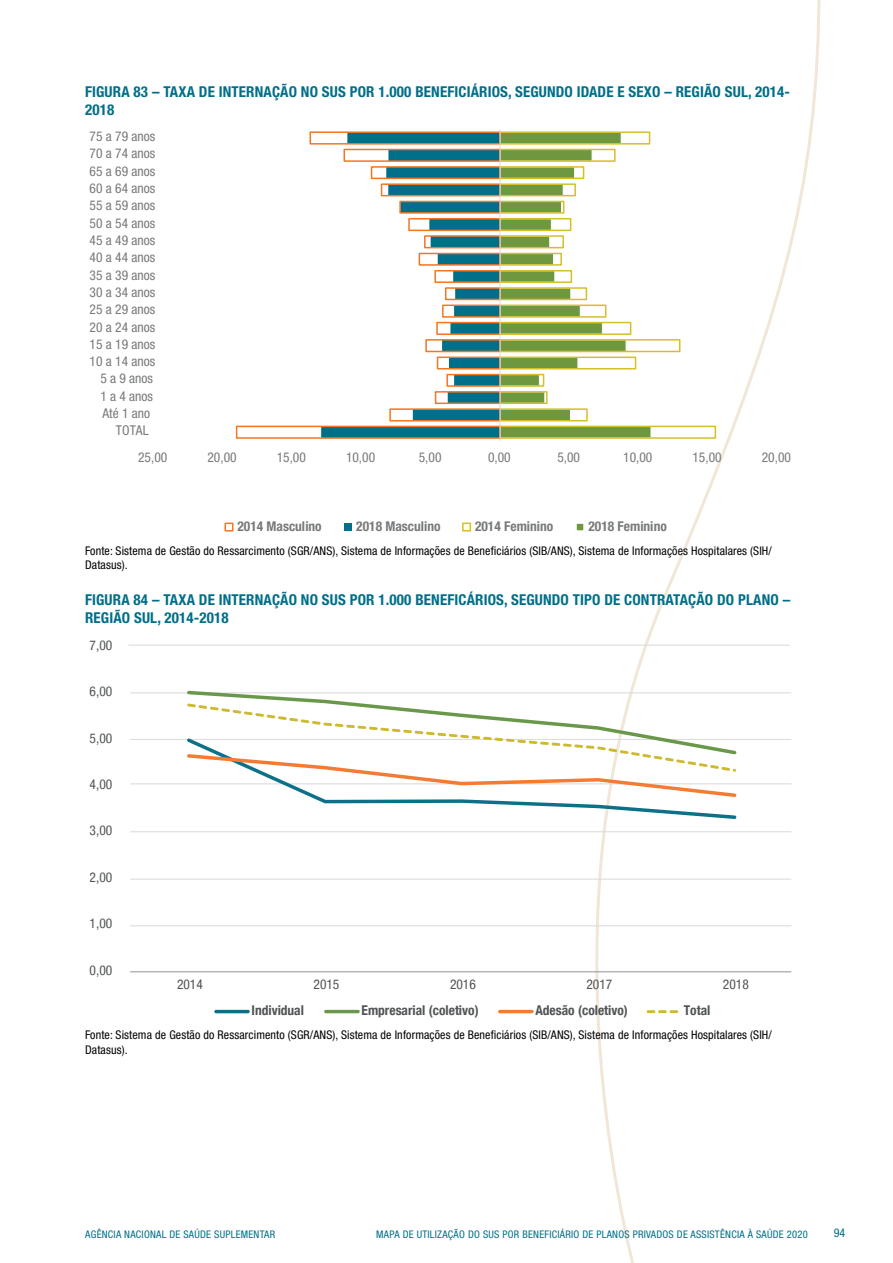
<style>
.page{position:relative;width:893px;height:1263px;background:#fff}
.page>*{position:absolute;margin:0;border:0;box-sizing:border-box;transform-origin:0 0}
.t1{font:700 condensed 15px/18px "Helvetica Neue";letter-spacing:.01em;color:#006e89}
.t2{font:condensed 13.5px "Helvetica Neue";letter-spacing:.005em;color:#77797b}
.t3{font:condensed 13.5px "Helvetica Neue Condensed";letter-spacing:.005em;color:#515455}
.t4{font:700 condensed 13.5px "Helvetica Neue LT Com";color:#515455}
.t5{font:700 condensed 13.5px "Helvetica Neue";color:#77797b}
.t6{font:condensed 12px/14.4px "Helvetica Neue";letter-spacing:.01em;color:#000}
.t7{font:condensed 12px "Helvetica Neue";color:#006e89}
.t8{font:condensed 10.5px "Helvetica Neue";letter-spacing:.025em;color:#006e89}
</style>
<div class="page">
<svg style="left:526px;top:0;width:295px;height:1263px"></svg>
<svg style="left:502px;top:131px;width:215px;height:308px"></svg>
<svg style="left:235px;top:131px;width:267px;height:308px"></svg>
<hr style="left:500px;top:129px;width:1px;height:312px;background:#dcddde">
<div style="left:224px;top:523px;width:9px;height:8px;border:2px solid #f47522"></div>
<div style="left:344px;top:523px;width:8px;height:8px;background:#006f89"></div>
<div style="left:462px;top:523px;width:9px;height:8px;border:2px solid #d5bf29"></div>
<div style="left:576px;top:523px;width:8px;height:8px;background:#6d983f"></div>
<div style="left:576px;top:523px;width:8px;height:8px;border:1px solid #fff"></div>
<hr style="left:130px;top:739px;width:661px;height:1px;background:#dbdcdb">
<hr style="left:130px;top:783px;width:661px;height:1px;background:#dbdcdb">
<hr style="left:130px;top:831px;width:661px;height:1px;background:#dbdcdb">
<hr style="left:130px;top:879px;width:661px;height:1px;background:#dbdcdb">
<hr style="left:130px;top:925px;width:661px;height:1px;background:#dbdcdb">
<hr style="left:130px;top:692px;width:661px;height:1px;background:#dbdcdb">
<hr style="left:129px;top:645px;width:661px;height:1px;background:#dbdcdb">
<svg style="left:187px;top:691px;width:549px;height:128px"></svg>
<hr style="left:214px;top:1010px;width:36px;height:3px;background:#0b7088;border-radius:2px">
<hr style="left:324px;top:1010px;width:36px;height:3px;background:#6a984a;border-radius:2px">
<hr style="left:498px;top:1010px;width:36px;height:3px;background:#f47b33;border-radius:2px">
<svg style="left:647px;top:1010px;width:31px;height:3px"></svg>
<hr style="left:130px;top:971px;width:661px;height:1px;background:#929595">
<p class="t1" style="left:85px;top:82px;width:706px">FIGURA 83 – TAXA DE INTERNAÇÃO NO SUS POR 1.000 BENEFICIÁRIOS, SEGUNDO IDADE E SEXO – REGIÃO SUL, 2014-<br>2018</p>
<p class="t2" style="left:90px;top:129px;width:67px">75 a 79 anos</p>
<p class="t2" style="left:90px;top:146px;width:67px">70 a 74 anos</p>
<p class="t2" style="left:90px;top:163px;width:67px">65 a 69 anos</p>
<p class="t2" style="left:90px;top:180px;width:67px">60 a 64 anos</p>
<p class="t2" style="left:90px;top:198px;width:67px">55 a 59 anos</p>
<p class="t2" style="left:90px;top:215px;width:67px">50 a 54 anos</p>
<p class="t2" style="left:90px;top:232px;width:67px">45 a 49 anos</p>
<p class="t2" style="left:90px;top:250px;width:67px">40 a 44 anos</p>
<p class="t2" style="left:90px;top:267px;width:67px">35 a 39 anos</p>
<p class="t2" style="left:90px;top:284px;width:67px">30 a 34 anos</p>
<p class="t2" style="left:90px;top:302px;width:67px">25 a 29 anos</p>
<p class="t2" style="left:90px;top:319px;width:67px">20 a 24 anos</p>
<p class="t2" style="left:90px;top:336px;width:67px">15 a 19 anos</p>
<p class="t2" style="left:90px;top:353px;width:67px">10 a 14 anos</p>
<p class="t2" style="left:100px;top:371px;width:54px">5 a 9 anos</p>
<p class="t2" style="left:100px;top:388px;width:54px">1 a 4 anos</p>
<p class="t2" style="left:102px;top:405px;width:49px">Até 1 ano</p>
<p class="t2" style="left:116px;top:423px;width:34px">TOTAL</p>
<p class="t2" style="left:138px;top:450px;width:31px">25,00</p>
<p class="t2" style="left:207px;top:450px;width:31px">20,00</p>
<p class="t2" style="left:277px;top:450px;width:31px">15,00</p>
<p class="t2" style="left:346px;top:450px;width:31px">10,00</p>
<p class="t2" style="left:419px;top:450px;width:24px">5,00</p>
<p class="t2" style="left:488px;top:450px;width:24px">0,00</p>
<p class="t2" style="left:557px;top:450px;width:24px">5,00</p>
<p class="t2" style="left:623px;top:450px;width:31px">10,00</p>
<p class="t2" style="left:692px;top:450px;width:31px">15,00</p>
<p class="t2" style="left:762px;top:450px;width:31px">20,00</p>
<p class="t5" style="left:237px;top:518px;width:86px">2014 Masculino</p>
<p class="t5" style="left:356px;top:518px;width:86px">2018 Masculino</p>
<p class="t5" style="left:475px;top:518px;width:80px">2014 Feminino</p>
<p class="t5" style="left:588px;top:518px;width:80px">2018 Feminino</p>
<p class="t6" style="left:85px;top:543px;width:688px">Fonte: Sistema de Gestão do Ressarcimento (SGR/ANS), Sistema de Informações de Beneficiários (SIB/ANS), Sistema de Informações Hospitalares (SIH/<br>Datasus).</p>
<p class="t1" style="left:85px;top:591px;width:707px">FIGURA 84 – TAXA DE INTERNAÇÃO NO SUS POR 1.000 BENEFICÁRIOS, SEGUNDO TIPO DE CONTRATAÇÃO DO PLANO –<br>REGIÃO SUL, 2014-2018</p>
<p class="t3" style="left:90px;top:637px;width:24px">7,00</p>
<p class="t3" style="left:90px;top:684px;width:24px">6,00</p>
<p class="t3" style="left:90px;top:730px;width:24px">5,00</p>
<p class="t3" style="left:90px;top:776px;width:24px">4,00</p>
<p class="t3" style="left:90px;top:823px;width:24px">3,00</p>
<p class="t3" style="left:90px;top:869px;width:24px">2,00</p>
<p class="t3" style="left:90px;top:916px;width:24px">1,00</p>
<p class="t3" style="left:90px;top:962px;width:24px">0,00</p>
<p class="t3" style="left:177px;top:977px;width:27px">2014</p>
<p class="t3" style="left:314px;top:977px;width:27px">2015</p>
<p class="t3" style="left:450px;top:977px;width:27px">2016</p>
<p class="t3" style="left:586px;top:977px;width:27px">2017</p>
<p class="t3" style="left:723px;top:977px;width:27px">2018</p>
<p class="t4" style="left:252px;top:1002px;width:54px">Individual</p>
<p class="t4" style="left:362px;top:1002px;width:119px">Empresarial (coletivo)</p>
<p class="t4" style="left:535px;top:1002px;width:94px">Adesão (coletivo)</p>
<p class="t4" style="left:684px;top:1002px;width:28px">Total</p>
<p class="t6" style="left:85px;top:1028px;width:688px">Fonte: Sistema de Gestão do Ressarcimento (SGR/ANS), Sistema de Informações de Beneficiários (SIB/ANS), Sistema de Informações Hospitalares (SIH/<br>Datasus).</p>
<p class="t8" style="left:85px;top:1228px;width:191px">AGÊNCIA NACIONAL DE SAÚDE SUPLEMENTAR</p>
<p class="t8" style="left:376px;top:1228px;width:433px">MAPA DE UTILIZAÇÃO DO SUS POR BENEFICIÁRIO DE PLANOS PRIVADOS DE ASSISTÊNCIA À SAÚDE 2020</p>
<p class="t7" style="left:834px;top:1226px;width:13px">94</p>
</div>
